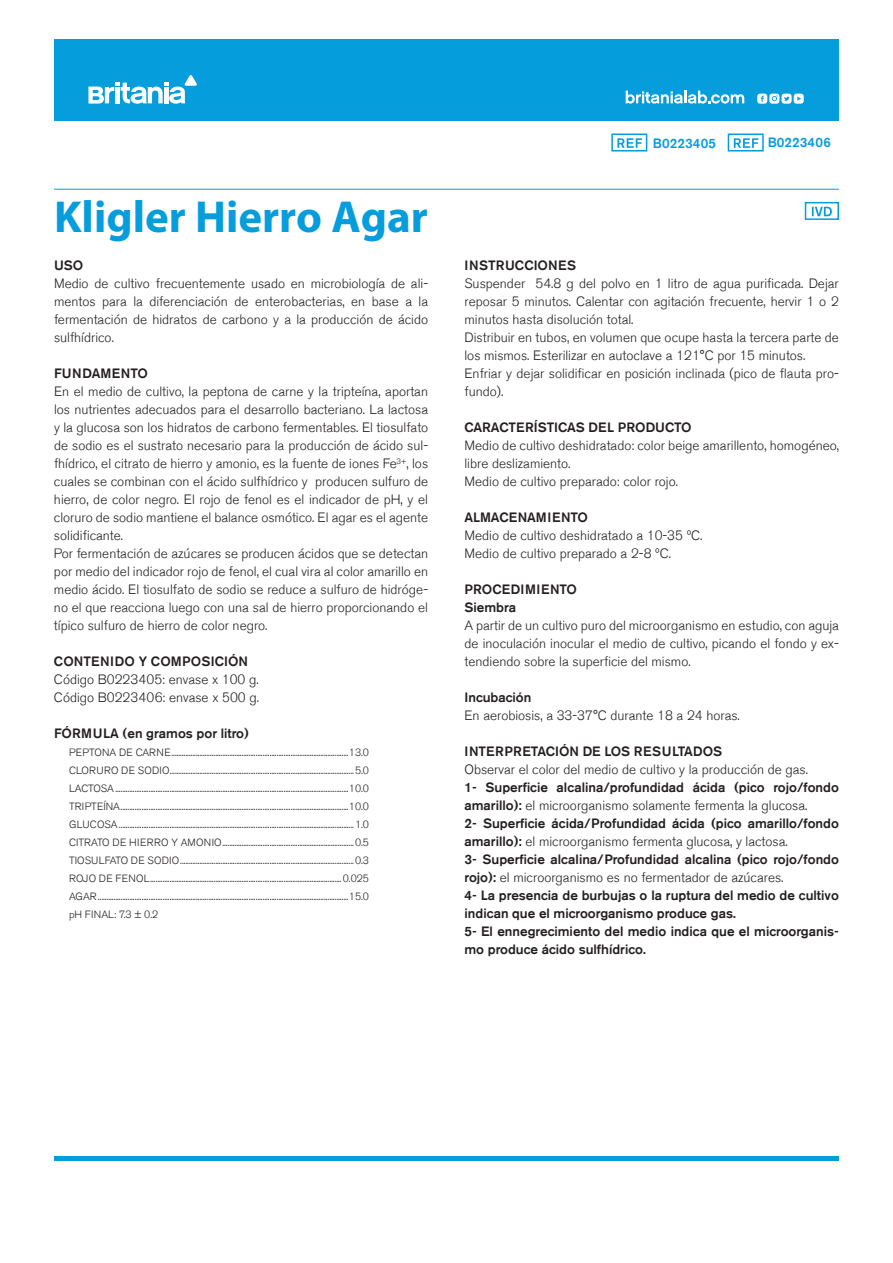
<style>
.page{position:relative;width:893px;height:1263px;background:#fff}
.page>*{position:absolute;margin:0;border:0;box-sizing:border-box;transform-origin:0 0}
.t1{font:700 45px "Myriad Pro";color:#069ddc}
.t2{font:300 13.5px/18px "Akzidenz Grotesk BE";color:#231f20}
.t3{font:500 13.5px/18px "Akzidenz Grotesk BE";color:#231f20}
.t4{font:500 13.5px "Akzidenz Grotesk BE";color:#069ddc}
.t5{font:500 13.5px "Akzidenz Grotesk BE";letter-spacing:.02em;color:#231f20}
.t6{font:300 10.5px/18px "Akzidenz Grotesk BE";letter-spacing:.02em;color:#231f20;text-align:justify}
.s1{font-weight:300}
</style>
<div class="page">
<hr style="left:54px;top:189px;width:785px;height:1px;background:#069ddc">
<div style="left:805px;top:202px;width:34px;height:18px;border:2px solid #069ddc"></div>
<svg style="left:812px;top:207px;width:20px;height:9px"></svg>
<svg style="left:734px;top:138px;width:24px;height:10px"></svg>
<svg style="left:617px;top:138px;width:25px;height:10px"></svg>
<div style="left:728px;top:134px;width:36px;height:18px;border:2px solid #069ddc"></div>
<div style="left:611px;top:134px;width:36px;height:18px;border:2px solid #069ddc"></div>
<div style="left:54px;top:39px;width:784px;height:82px;background:#069ddc"></div>
<svg style="left:88px;top:75px;width:109px;height:29px"></svg>
<svg style="left:626px;top:91px;width:118px;height:13px"></svg>
<svg style="left:757px;top:94px;width:47px;height:10px"></svg>
<div style="left:54px;top:1156px;width:785px;height:5px;background:#069ddc"></div>
<h1 class="t1" style="left:54px;top:187px;width:376px">Kligler Hierro Agar</h1>
<p class="t3" style="left:54px;top:256px;width:31px">USO</p>
<p class="t2" style="left:54px;top:274px;width:376px;text-align:justify">Medio de cultivo frecuentemente usado en microbiología de ali&shy;mentos para la diferenciación de enterobacterias, en base a la fermentación de hidratos de carbono y a la producción de ácido sulfhídrico.</p>
<p class="t5" style="left:54px;top:365px;width:95px">FUNDAMENTO</p>
<p class="t2" style="left:54px;top:382px;width:376px">En el medio de cultivo, la peptona de carne y la tripteína, aportan los nutrientes adecuados para el desarrollo bacteriano. La lactosa y la glucosa son los hidratos de carbono fermentables. El tiosulfato de sodio es el sustrato necesario para la producción de ácido sul&shy;fhídrico, el citrato de hierro y amonio, es la fuente de iones Fe<sup>3+</sup>, los cuales se combinan con el ácido sulfhídrico y producen sulfuro de hierro, de color negro. El rojo de fenol es el indicador de pH, y el cloruro de sodio mantiene el balance osmótico. El agar es el agente solidificante.<br>Por fermentación de azúcares se producen ácidos que se detectan por medio del indicador rojo de fenol, el cual vira al color amarillo en medio ácido. El tiosulfato de sodio se reduce a sulfuro de hidróge&shy;no el que reacciona luego con una sal de hierro proporcionando el típico sulfuro de hierro de color negro.</p>
<p class="t3" style="left:54px;top:652px;width:196px">CONTENIDO Y COMPOSICIÓN</p>
<p class="t2" style="left:54px;top:671px;width:207px">Código B0223405: envase x 100 g.<br>Código B0223406: envase x 500 g.</p>
<p class="t3" style="left:54px;top:724px;width:196px">FÓRMULA (en gramos por litro)</p>
<p class="t6" style="left:69px;top:744px;width:302px">PEPTONA DE CARNE .....................................................................................................13.0<br>CLORURO DE SODIO .........................................................................................................5.0<br>LACTOSA .....................................................................................................................................10.0<br>TRIPTEÍNA ..................................................................................................................................10.0<br>GLUCOSA ......................................................................................................................................1.0<br>CITRATO DE HIERRO Y AMONIO ...........................................................................0.5<br>TIOSULFATO DE SODIO ...................................................................................................0.3<br>ROJO DE FENOL .............................................................................................................0.025<br>AGAR ...............................................................................................................................................15.0 pH FINAL: 7.3 ± 0.2</p>
<p class="t4" style="left:653px;top:135px;width:65px">B 5043220</p>
<p class="t4" style="left:768px;top:134px;width:65px">B0223406</p>
<p class="t3" style="left:464px;top:256px;width:113px">INSTRUCCIONES</p>
<p class="t2" style="left:464px;top:275px;width:376px">Suspender 54.8 g del polvo en 1 litro de agua purificada. Dejar reposar 5 minutos. Calentar con agitación frecuente, hervir 1 o 2 minutos hasta disolución total.<br>Distribuir en tubos, en volumen que ocupe hasta la tercera parte de los mismos. Esterilizar en autoclave a 121°C por 15 minutos.<br>Enfriar y dejar solidificar en posición inclinada (pico de flauta pro&shy;fundo).</p>
<p class="t3" style="left:464px;top:418px;width:229px">CARACTERÍSTICAS DEL PRODUCTO</p>
<p class="t2" style="left:464px;top:437px;width:376px">Medio de cultivo deshidratado: color beige amarillento, homogéneo, libre deslizamiento.<br>Medio de cultivo preparado: color rojo.</p>
<p class="t3" style="left:464px;top:508px;width:125px">ALMACENAMIENTO</p>
<p class="t2" style="left:464px;top:527px;width:239px">Medio de cultivo deshidratado a 10-35 ºC.<br>Medio de cultivo preparado a 2-8 ºC.</p>
<p class="t3" style="left:464px;top:580px;width:114px">PROCEDIMIENTO<br>Siembra</p>
<p class="t2" style="left:464px;top:617px;width:376px;text-align:justify">A partir de un cultivo puro del microorganismo en estudio, con aguja de inoculación inocular el medio de cultivo, picando el fondo y ex&shy;tendiendo sobre la superficie del mismo.</p>
<p class="t3" style="left:464px;top:688px;width:68px">Incubación</p>
<p class="t2" style="left:464px;top:707px;width:277px">En aerobiosis, a 33-37°C durante 18 a 24 horas.</p>
<p class="t3" style="left:464px;top:742px;width:259px">INTERPRETACIÓN DE LOS RESULTADOS</p>
<p class="t2" style="left:464px;top:761px;width:345px">Observar el color del medio de cultivo y la producción de gas.</p>
<p class="t3" style="left:464px;top:778px;width:376px">1- Superficie alcalina/profundidad ácida (pico rojo/fondo amarillo): <span class="s1">el microorganismo solamente fermenta la glucosa.<br></span>2- Superficie ácida/Profundidad ácida (pico amarillo/fondo amarillo): <span class="s1">el microorganismo fermenta glucosa, y lactosa.<br></span>3- Superficie alcalina/Profundidad alcalina (pico rojo/fondo rojo): <span class="s1">el microorganismo es no fermentador de azúcares.<br></span>4- La presencia de burbujas o la ruptura del medio de cultivo indican que el microorganismo produce gas.<br>5- El ennegrecimiento del medio indica que el microorganis&shy;mo produce ácido sulfhídrico.</p>
</div>
